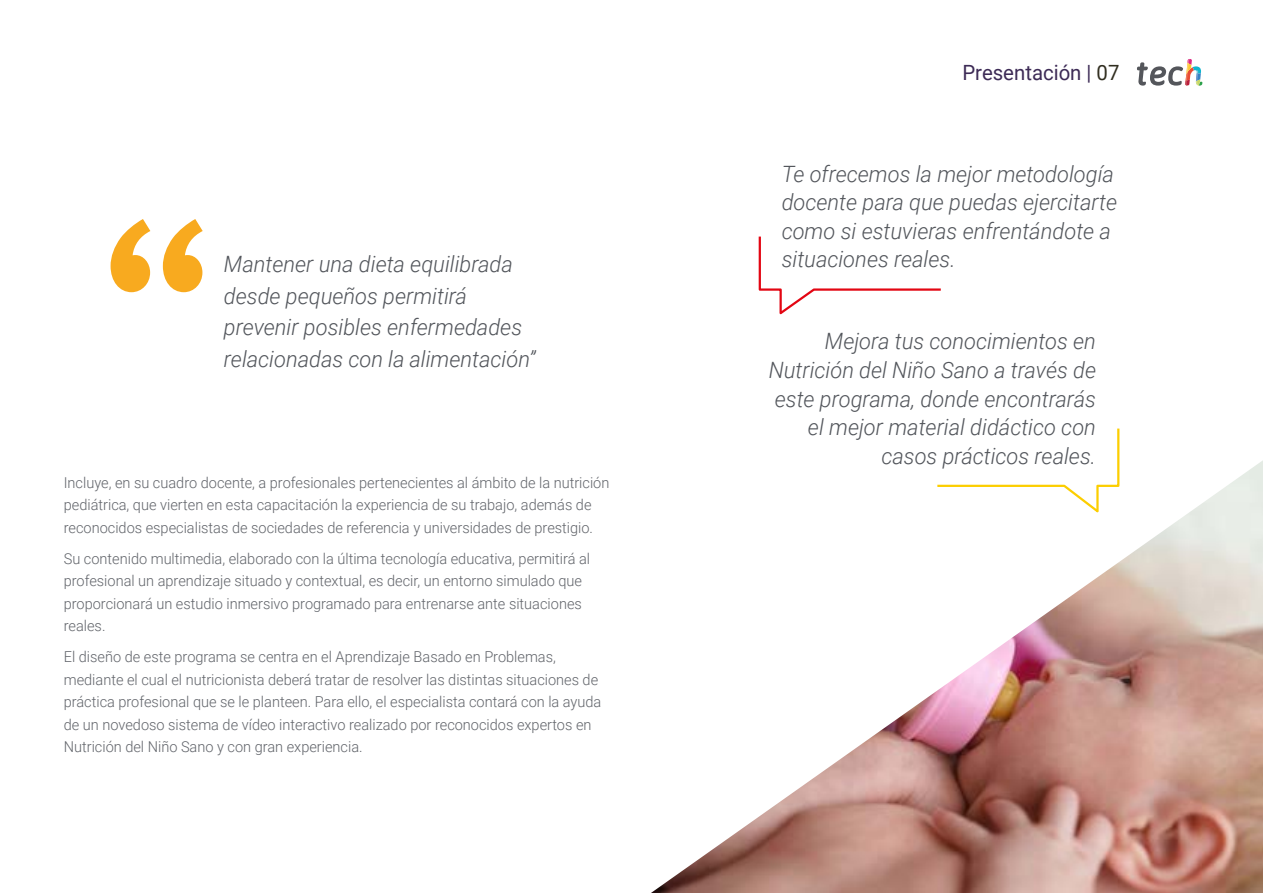
<style>
.page{position:relative;width:1263px;height:893px;background:#fff}
.page>*{position:absolute;margin:0;border:0;box-sizing:border-box;transform-origin:0 0}
.t1{font:italic 300 22.5px/28.5px "Roboto";color:#52555b}
.t2{font:21px "Roboto";color:#3d2b56}
.t3{font:300 15px/22.5px "Roboto";color:#61646a}
.s1{color:#312e20}
</style>
<div class="page">
<svg style="left:111px;top:219px;width:92px;height:73px"></svg>
<svg style="left:1117px;top:428px;width:3px;height:32px"></svg>
<svg style="left:758px;top:236px;width:183px;height:79px"></svg>
<img style="left:651px;top:460px;width:612px;height:433px">
<svg style="left:1137px;top:59px;width:65px;height:27px"></svg>
<h1 class="t1" style="left:224px;top:248px;width:313px;line-height:31.5px">Mantener una dieta equilibrada desde pequeños permitirá prevenir posibles enfermedades relacionadas con la alimentación”</h1>
<p class="t3" style="left:64px;top:470px;width:547px">Incluye, en su cuadro docente, a profesionales pertenecientes al ámbito de la nutrición pediátrica, que vierten en esta capacitación la experiencia de su trabajo, además de reconocidos especialistas de sociedades de referencia y universidades de prestigio.</p>
<p class="t3" style="left:64px;top:546px;width:528px">Su contenido multimedia, elaborado con la última tecnología educativa, permitirá al profesional un aprendizaje situado y contextual, es decir, un entorno simulado que proporcionará un estudio inmersivo programado para entrenarse ante situaciones reales.</p>
<p class="t3" style="left:64px;top:645px;width:539px">El diseño de este programa se centra en el Aprendizaje Basado en Problemas, mediante el cual el nutricionista deberá tratar de resolver las distintas situaciones de práctica profesional que se le planteen. Para ello, el especialista contará con la ayuda de un novedoso sistema de vídeo interactivo realizado por reconocidos expertos en Nutrición del Niño Sano y con gran experiencia.</p>
<h2 class="t2" style="left:962px;top:57px;width:159px">Presentación | <span class="s1">07</span></h2>
<h1 class="t1" style="left:782px;top:159px;width:337px">Te ofrecemos la mejor metodología docente para que puedas ejercitarte como si estuvieras enfrentándote a situaciones reales.</h1>
<h1 class="t1" style="left:769px;top:326px;width:329px;text-align:right">Mejora tus conocimientos en<br>Nutrición del Niño Sano a través de este programa, donde encontrarás el mejor material didáctico con casos prácticos reales.</h1>
</div>
